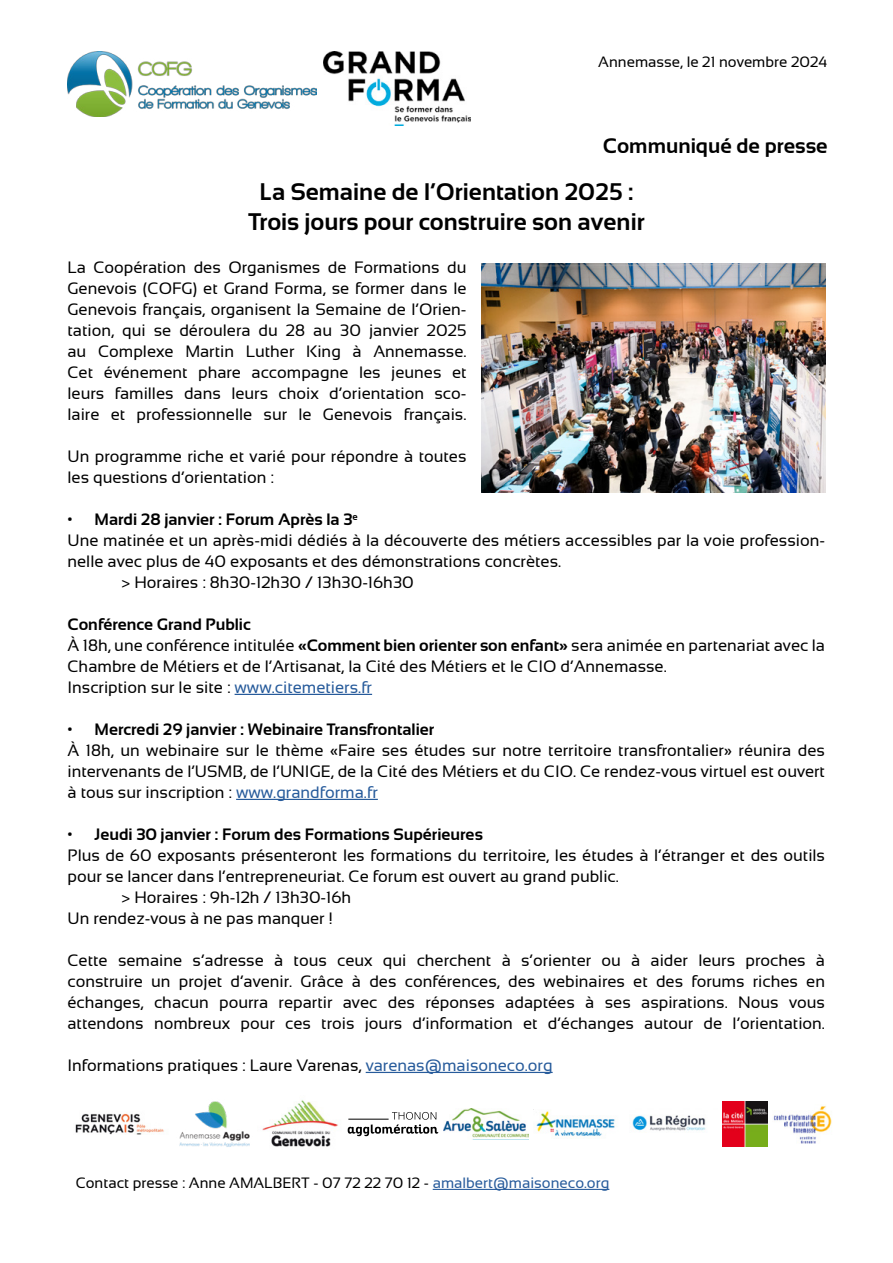
<style>
.page{position:relative;width:893px;height:1263px;background:#fff}
.page>*{position:absolute;margin:0;border:0;box-sizing:border-box;transform-origin:0 0}
.t1{font:700 24px/30px "Sansation";color:#000;text-align:center}
.t2{font:700 21px "Sansation";color:#000}
.t3{font:16.5px/21px "Sansation";color:#000;text-align:justify}
.t4{font:700 16.5px "Sansation";color:#000}
.t5{font:15px "Sansation";color:#000}
.s1{font-weight:700}
.s2{color:#275b9b}
</style>
<div class="page">
<hr style="left:235px;top:694px;width:137px;height:1px;background:#275b9b">
<hr style="left:236px;top:799px;width:142px;height:1px;background:#275b9b">
<hr style="left:366px;top:1072px;width:187px;height:1px;background:#275b9b">
<img style="left:67px;top:51px;width:250px;height:65px">
<hr style="left:433px;top:1189px;width:176px;height:1px;background:#275b9b">
<img style="left:323px;top:51px;width:148px;height:74px">
<img style="left:179px;top:1101px;width:71px;height:46px">
<img style="left:262px;top:1100px;width:76px;height:47px">
<svg style="left:348px;top:1112px;width:90px;height:24px"></svg>
<img style="left:443px;top:1109px;width:86px;height:29px">
<img style="left:75px;top:1113px;width:89px;height:22px">
<img style="left:536px;top:1111px;width:79px;height:26px">
<img style="left:773px;top:1106px;width:59px;height:37px">
<img style="left:632px;top:1115px;width:74px;height:16px">
<img style="left:722px;top:1101px;width:45px;height:45px">
<img style="left:482px;top:263px;width:344px;height:230px">
<p class="t5" style="left:598px;top:53px;width:231px">Annemasse, le 21 novembre 2024</p>
<p class="t2" style="left:603px;top:134px;width:226px">Communiqué de presse</p>
<h1 class="t1" style="left:248px;top:176px;width:398px">La Semaine de l’Orientation 2025 :<br>Trois jours pour construire son avenir</h1>
<p class="t3" style="left:68px;top:257px;width:401px">La Coopération des Organismes de Formations du Genevois (COFG) et Grand Forma, se former dans le Genevois français, organisent la Semaine de l’Orien&shy;tation, qui se déroulera du 28 au 30 janvier 2025 au Complexe Martin Luther King à Annemasse.<br>Cet événement phare accompagne les jeunes et leurs familles dans leurs choix d’orientation sco&shy;laire et professionnelle sur le Genevois français.</p>
<p class="t3" style="left:68px;top:446px;width:401px">Un programme riche et varié pour répondre à toutes les questions d’orientation :</p>
<p class="t4" style="left:68px;top:510px;width:292px">• Mardi 28 janvier : Forum Après la 3<sup>e</sup></p>
<p class="t3" style="left:68px;top:530px;width:759px">Une matinée et un après-midi dédiés à la découverte des métiers accessibles par la voie profession-</p>
<p class="t3" style="left:68px;top:551px;width:495px">nelle avec plus de 40 exposants et des démonstrations concrètes.</p>
<p class="t3" style="left:122px;top:572px;width:294px">&gt; Horaires : 8h30-12h30 / 13h30-16h30</p>
<p class="t3" style="left:68px;top:614px;width:759px;text-align:left"><span class="s1">Conférence Grand Public<br></span>À 18h, une conférence intitulée <span class="s1">«Comment bien orienter son enfant»</span> sera animée en partenariat avec la Chambre de Métiers et de l’Artisanat, la Cité des Métiers et le CIO d’Annemasse.<br>Inscription sur le site : <span class="s2">www.citemetiers.fr</span></p>
<p class="t4" style="left:68px;top:720px;width:368px">• Mercredi 29 janvier : Webinaire Transfrontalier</p>
<p class="t3" style="left:68px;top:740px;width:759px">À 18h, un webinaire sur le thème «Faire ses études sur notre territoire transfrontalier» réunira des intervenants de l’USMB, de l’UNIGE, de la Cité des Métiers et du CIO. Ce rendez-vous virtuel est ouvert à tous sur inscription : <span class="s2">www.grandforma.fr</span></p>
<p class="t4" style="left:68px;top:825px;width:417px">• Jeudi 30 janvier : Forum des Formations Supérieures</p>
<p class="t3" style="left:68px;top:845px;width:759px">Plus de 60 exposants présenteront les formations du territoire, les études à l’étranger et des outils</p>
<p class="t3" style="left:68px;top:866px;width:553px">pour se lancer dans l’entrepreneuriat. Ce forum est ouvert au grand public.</p>
<p class="t3" style="left:122px;top:887px;width:231px">&gt; Horaires : 9h-12h / 13h30-16h</p>
<p class="t3" style="left:68px;top:908px;width:267px">Un rendez-vous à ne pas manquer !</p>
<p class="t3" style="left:68px;top:950px;width:759px">Cette semaine s’adresse à tous ceux qui cherchent à s’orienter ou à aider leurs proches à construire un projet d’avenir. Grâce à des conférences, des webinaires et des forums riches en échanges, chacun pourra repartir avec des réponses adaptées à ses aspirations. Nous vous attendons nombreux pour ces trois jours d’information et d’échanges autour de l’orientation.</p>
<p class="t3" style="left:68px;top:1055px;width:487px">Informations pratiques : Laure Varenas, <span class="s2">varenas@maisoneco.org</span></p>
<p class="t5" style="left:76px;top:1174px;width:535px">Contact presse : Anne AMALBERT - 07 72 22 70 12 - <span class="s2">amalbert@maisoneco.org</span></p>
</div>
